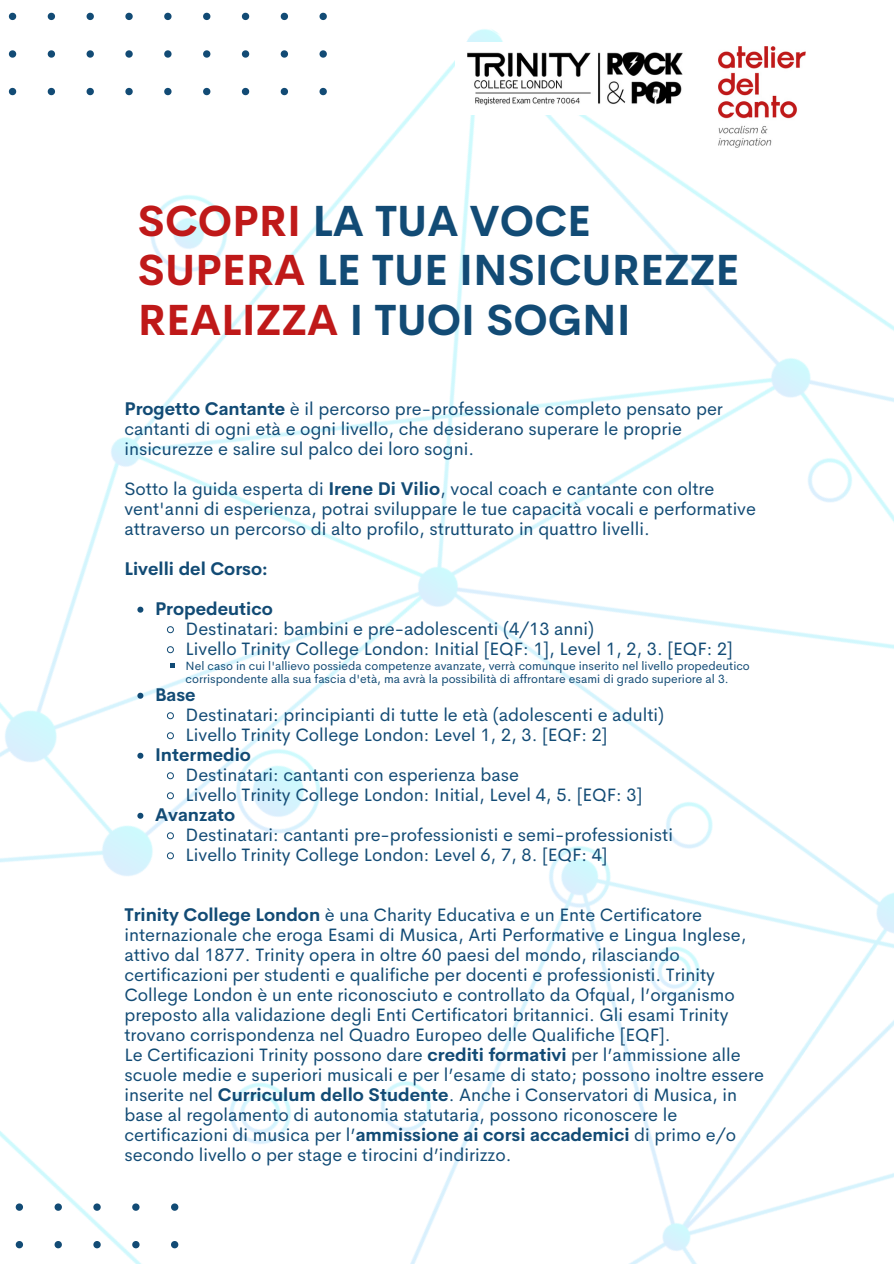
<style>
.page{position:relative;width:894px;height:1264px;background:#fff}
.page>*{position:absolute;margin:0;border:0;box-sizing:border-box;transform-origin:0 0}
.t1{font:700 42.6px/49.5px "Cerebri Sans";color:#124b75}
.t2{font:18px/20px "Cerebri Sans";color:#124b75}
.t3{font:700 18px "Cerebri Sans";color:#124b75}
.t4{font:12px/13px "Cerebri Sans";color:#124b75}
.s1{color:#bf1919}
.s2{font-weight:700}
</style>
<div class="page">
<img style="left:0;top:12px;width:893px;height:1251px">
<img style="left:707px;top:36px;width:109px;height:120px">
<img style="left:455px;top:43px;width:239px;height:72px">
<svg style="left:137px;top:606px;width:6px;height:6px"></svg>
<svg style="left:166px;top:625px;width:9px;height:9px"></svg>
<svg style="left:166px;top:645px;width:9px;height:9px"></svg>
<svg style="left:170px;top:663px;width:4px;height:4px"></svg>
<svg style="left:137px;top:692px;width:6px;height:6px"></svg>
<svg style="left:166px;top:711px;width:9px;height:9px"></svg>
<svg style="left:166px;top:731px;width:9px;height:9px"></svg>
<svg style="left:137px;top:752px;width:6px;height:6px"></svg>
<svg style="left:166px;top:771px;width:9px;height:9px"></svg>
<svg style="left:166px;top:791px;width:9px;height:9px"></svg>
<svg style="left:137px;top:812px;width:6px;height:6px"></svg>
<svg style="left:166px;top:831px;width:9px;height:9px"></svg>
<svg style="left:166px;top:851px;width:9px;height:9px"></svg>
<p class="t1" style="left:138px;top:196px;width:602px"><span class="s1">SCOPRI</span> LA TUA VOCE<br><span class="s1">SUPERA</span> LE TUE INSICUREZZE<br><span class="s1">REALIZZA</span> I TUOI SOGNI</p>
<p class="t2" style="left:124px;top:398px;width:600px"><span class="s2">Progetto Cantante</span> è il percorso pre-professionale completo pensato per cantanti di ogni età e ogni livello, che desiderano superare le proprie insicurezze e salire sul palco dei loro sogni.</p>
<p class="t2" style="left:124px;top:478px;width:633px">Sotto la guida esperta di <span class="s2">Irene Di Vilio</span>, vocal coach e cantante con oltre vent'anni di esperienza, potrai sviluppare le tue capacità vocali e performative attraverso un percorso di alto profilo, strutturato in quattro livelli.</p>
<p class="t3" style="left:124px;top:556px;width:145px">Livelli del Corso:</p>
<h1 class="t3" style="left:155px;top:596px;width:119px">Propedeutico</h1>
<h3 class="t2" style="left:185px;top:618px;width:410px">Destinatari: bambini e pre-adolescenti (4/13 anni)</h3>
<h3 class="t2" style="left:185px;top:638px;width:548px">Livello Trinity College London: Initial [EQF: 1], Level 1, 2, 3. [EQF: 2]</h3>
<h2 class="t4" style="left:185px;top:659px;width:565px">Nel caso in cui l'allievo possieda competenze avanzate, verrà comunque inserito nel livello propedeutico corrispondente alla sua fascia d'età, ma avrà la possibilità di affrontare esami di grado superiore al 3.</h2>
<p class="t3" style="left:155px;top:682px;width:42px">Base</p>
<p class="t2" style="left:185px;top:704px;width:480px">Destinatari: principianti di tutte le età (adolescenti e adulti)</p>
<p class="t2" style="left:185px;top:724px;width:423px">Livello Trinity College London: Level 1, 2, 3. [EQF: 2]</p>
<p class="t3" style="left:155px;top:742px;width:97px">Intermedio</p>
<p class="t2" style="left:185px;top:764px;width:335px">Destinatari: cantanti con esperienza base</p>
<p class="t2" style="left:185px;top:784px;width:458px">Livello Trinity College London: Initial, Level 4, 5. [EQF: 3]</p>
<p class="t3" style="left:155px;top:802px;width:82px">Avanzato</p>
<p class="t2" style="left:185px;top:824px;width:488px">Destinatari: cantanti pre-professionisti e semi-professionisti</p>
<p class="t2" style="left:185px;top:844px;width:423px">Livello Trinity College London: Level 6, 7, 8. [EQF: 4]</p>
<p class="t2" style="left:124px;top:904px;width:641px"><span class="s2">Trinity College London</span> è una Charity Educativa e un Ente Certificatore internazionale che eroga Esami di Musica, Arti Performative e Lingua Inglese, attivo dal 1877. Trinity opera in oltre 60 paesi del mondo, rilasciando certificazioni per studenti e qualifiche per docenti e professionisti. Trinity College London è un ente riconosciuto e controllato da Ofqual, l’organismo preposto alla validazione degli Enti Certificatori britannici. Gli esami Trinity trovano corrispondenza nel Quadro Europeo delle Qualifiche [EQF].<br>Le Certificazioni Trinity possono dare <span class="s2">crediti formativi</span> per l’ammissione alle scuole medie e superiori musicali e per l’esame di stato; possono inoltre essere inserite nel <span class="s2">Curriculum dello Studente</span>. Anche i Conservatori di Musica, in base al regolamento di autonomia statutaria, possono riconoscere le certificazioni di musica per l’<span class="s2">ammissione ai corsi accademici</span> di primo e/o secondo livello o per stage e tirocini d’indirizzo.</p>
</div>
